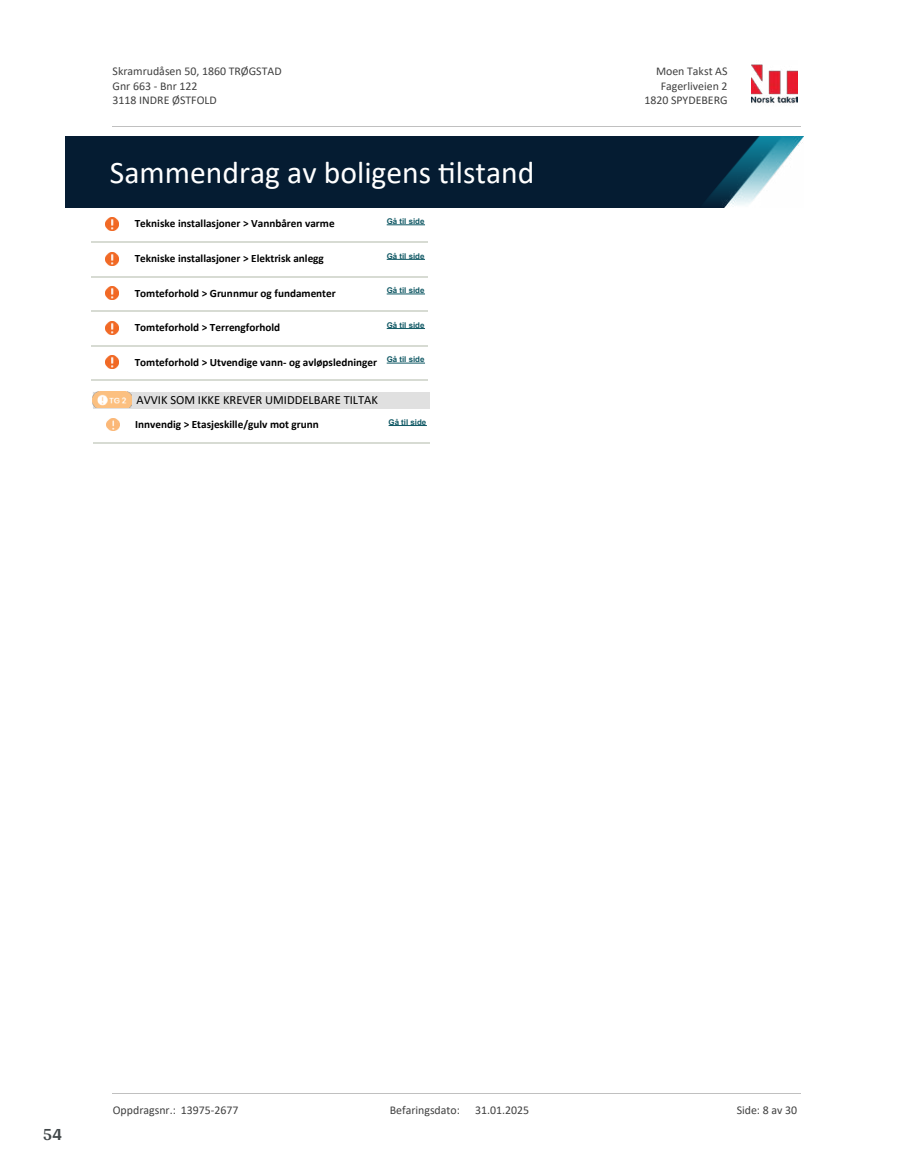
<style>
.page{position:relative;width:915px;height:1172px;background:#fff}
.page>*{position:absolute;margin:0;border:0;box-sizing:border-box;transform-origin:0 0}
.t1{font:31.65px "Calibri";color:#fff}
.t2{font:700 18px "Arya";color:#414749}
.t3{font:12.45px "Calibri";color:#000}
.t4{font:11.85px/14.5px "Calibri";color:#404040}
.t5{font:700 11.25px "Calibri";color:#000}
.t6{font:700 7.95px "Arial";color:#115965}
</style>
<div class="page">
<svg style="left:106px;top:218px;width:12px;height:12px"></svg>
<hr style="left:386px;top:224px;width:39px;height:1px;background:#115965">
<hr style="left:91px;top:241px;width:41px;height:2px;background:#d7dbd3">
<hr style="left:132px;top:241px;width:62px;height:2px;background:#d7dbd3">
<hr style="left:194px;top:241px;width:66px;height:2px;background:#d7dbd3">
<hr style="left:260px;top:241px;width:124px;height:2px;background:#d7dbd3">
<hr style="left:384px;top:241px;width:43px;height:2px;background:#d7dbd3">
<svg style="left:106px;top:252px;width:12px;height:13px"></svg>
<hr style="left:386px;top:259px;width:39px;height:1px;background:#115965">
<hr style="left:91px;top:276px;width:41px;height:1px;background:#d7dbd3">
<hr style="left:132px;top:276px;width:62px;height:1px;background:#d7dbd3">
<hr style="left:194px;top:276px;width:66px;height:1px;background:#d7dbd3">
<hr style="left:260px;top:276px;width:124px;height:1px;background:#d7dbd3">
<hr style="left:384px;top:276px;width:43px;height:1px;background:#d7dbd3">
<svg style="left:106px;top:287px;width:12px;height:13px"></svg>
<hr style="left:386px;top:293px;width:39px;height:1px;background:#115965">
<hr style="left:91px;top:310px;width:41px;height:2px;background:#d7dbd3">
<hr style="left:132px;top:310px;width:62px;height:2px;background:#d7dbd3">
<hr style="left:194px;top:310px;width:66px;height:2px;background:#d7dbd3">
<hr style="left:260px;top:310px;width:124px;height:2px;background:#d7dbd3">
<hr style="left:384px;top:310px;width:43px;height:2px;background:#d7dbd3">
<svg style="left:106px;top:321px;width:12px;height:13px"></svg>
<hr style="left:386px;top:328px;width:39px;height:1px;background:#115965">
<hr style="left:91px;top:345px;width:41px;height:1px;background:#d7dbd3">
<hr style="left:132px;top:345px;width:62px;height:1px;background:#d7dbd3">
<hr style="left:194px;top:345px;width:66px;height:1px;background:#d7dbd3">
<hr style="left:260px;top:345px;width:124px;height:1px;background:#d7dbd3">
<hr style="left:384px;top:345px;width:43px;height:1px;background:#d7dbd3">
<svg style="left:106px;top:356px;width:12px;height:13px"></svg>
<hr style="left:386px;top:363px;width:39px;height:1px;background:#115965">
<hr style="left:91px;top:380px;width:41px;height:1px;background:#d7dbd3">
<hr style="left:132px;top:380px;width:62px;height:1px;background:#d7dbd3">
<hr style="left:194px;top:380px;width:66px;height:1px;background:#d7dbd3">
<hr style="left:260px;top:380px;width:124px;height:1px;background:#d7dbd3">
<hr style="left:384px;top:380px;width:43px;height:1px;background:#d7dbd3">
<svg style="left:93px;top:407px;width:39px;height:1px"></svg>
<img style="left:93px;top:391px;width:39px;height:16px">
<div style="left:132px;top:392px;width:254px;height:16px;background:#e0e0e0"></div>
<div style="left:386px;top:392px;width:43px;height:16px;background:#e0e0e0"></div>
<svg style="left:107px;top:418px;width:12px;height:13px"></svg>
<hr style="left:388px;top:425px;width:39px;height:1px;background:#115965">
<hr style="left:93px;top:442px;width:39px;height:1px;background:#d7dbd3">
<hr style="left:132px;top:442px;width:63px;height:1px;background:#d7dbd3">
<hr style="left:195px;top:442px;width:66px;height:1px;background:#d7dbd3">
<hr style="left:261px;top:442px;width:125px;height:1px;background:#d7dbd3">
<hr style="left:386px;top:442px;width:43px;height:1px;background:#d7dbd3">
<img style="left:751px;top:64px;width:46px;height:40px">
<hr style="left:113px;top:127px;width:687px;height:1px;background:#c0c0c0">
<img style="left:65px;top:137px;width:738px;height:71px">
<hr style="left:113px;top:1093px;width:687px;height:1px;background:#c0c0c0">
<p class="t4" style="left:113px;top:64px;width:170px">Skramrudåsen 50, 1860 TRØGSTAD<br>Gnr 663 - Bnr 122<br>3118 INDRE ØSTFOLD</p>
<p class="t4" style="left:655px;top:64px;width:73px">Moen Takst AS</p>
<p class="t4" style="left:660px;top:78px;width:68px">Fagerliveien 2</p>
<p class="t4" style="left:644px;top:93px;width:85px">1820 SPYDEBERG</p>
<h1 class="t1" style="left:110px;top:150px;width:426px">Sammendrag av boligens 琀椀lstand</h1>
<p class="t5" style="left:135px;top:216px;width:201px">Tekniske installasjoner &gt; Vannbåren varme</p>
<p class="t6" style="left:386px;top:216px;width:39px">Gå til side</p>
<p class="t5" style="left:135px;top:250px;width:191px">Tekniske installasjoner &gt; Elektrisk anlegg</p>
<p class="t6" style="left:386px;top:250px;width:39px">Gå til side</p>
<p class="t5" style="left:135px;top:285px;width:202px">Tomteforhold &gt; Grunnmur og fundamenter</p>
<p class="t6" style="left:386px;top:285px;width:39px">Gå til side</p>
<p class="t5" style="left:135px;top:319px;width:147px">Tomteforhold &gt; Terrengforhold</p>
<p class="t6" style="left:386px;top:319px;width:39px">Gå til side</p>
<p class="t5" style="left:135px;top:354px;width:291px">Tomteforhold &gt; Utvendige vann- og avløpsledninger <sup>Gå</sup> <sup>til</sup> <sup>side</sup></p>
<p class="t3" style="left:136px;top:392px;width:243px">AVVIK SOM IKKE KREVER UMIDDELBARE TILTAK</p>
<p class="t5" style="left:135px;top:416px;width:185px">Innvendig &gt; Etasjeskille/gulv mot grunn</p>
<p class="t6" style="left:388px;top:416px;width:39px">Gå til side</p>
<h2 class="t2" style="left:43px;top:1123px;width:21px">54</h2>
<p class="t4" style="left:113px;top:1102px;width:127px">Oppdragsnr.: 13975-2677</p>
<p class="t4" style="left:389px;top:1102px;width:72px">Befaringsdato:</p>
<p class="t4" style="left:475px;top:1102px;width:55px">31.01.2025</p>
<p class="t4" style="left:736px;top:1102px;width:62px">Side: 8 av 30</p>
</div>
